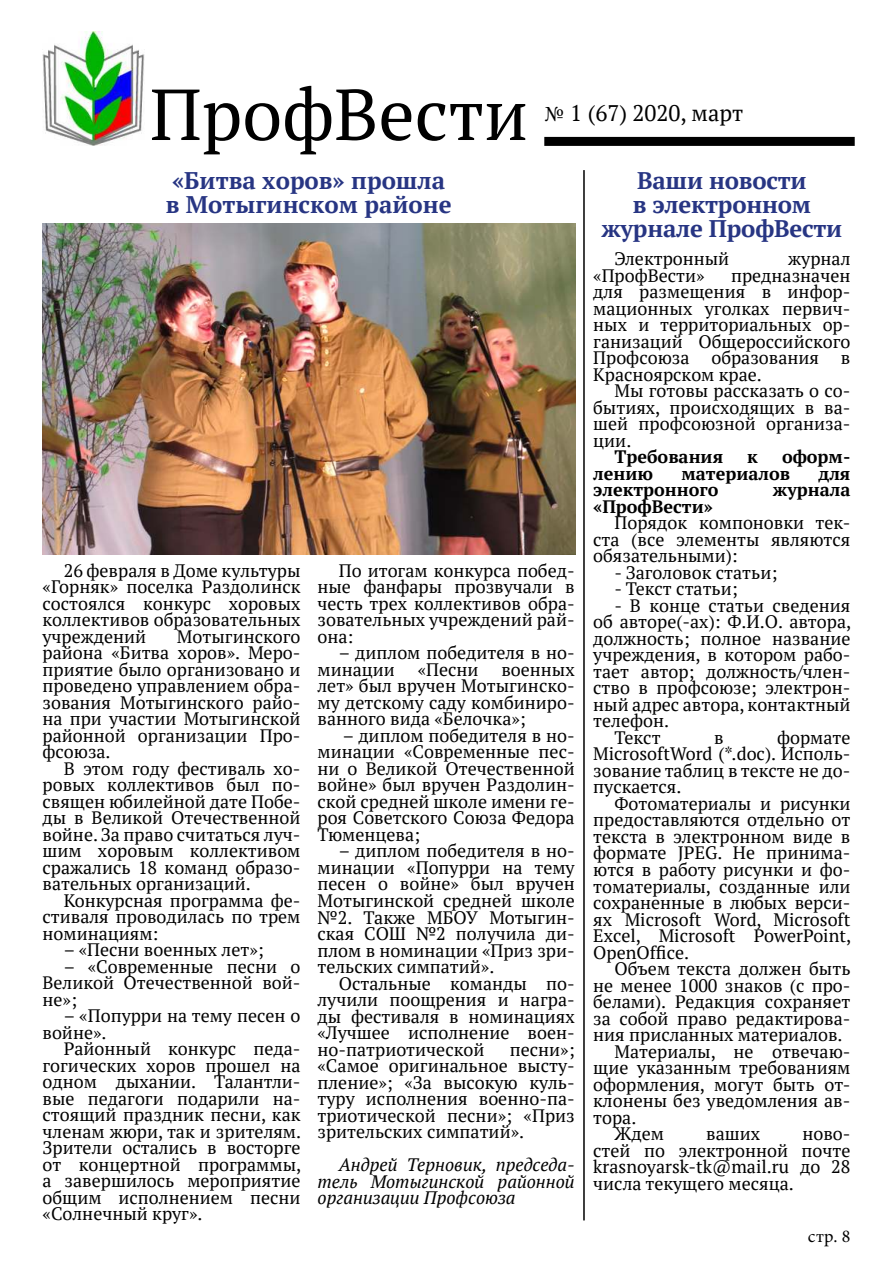
<style>
.page{position:relative;width:893px;height:1263px;background:#fff}
.page>*{position:absolute;margin:0;border:0;box-sizing:border-box;transform-origin:0 0}
.t1{font:72px "PT Serif";color:#000}
.t2{font:700 24px/24px "PT Serif";letter-spacing:-.01em;color:#273583}
.t3{font:22.5px "PT Serif";color:#000}
.t4{font:18px/16.5px "PT Serif";color:#000;text-align:justify}
.t5{font:italic 18px/16.5px "PT Serif";color:#000;text-align:justify}
.t6{font:700 18px "PT Serif";color:#000}
.t7{font:18px "Minion Pro";color:#000}
.s1{font-family:"Minion Pro"}
</style>
<div class="page">
<img style="left:43px;top:32px;width:102px;height:114px">
<div style="left:544px;top:137px;width:311px;height:9px;background:#000"></div>
<img style="left:43px;top:223px;width:532px;height:331px">
<hr style="left:583px;top:170px;width:2px;height:1050px;background:#000">
<h1 class="t1" style="left:150px;top:68px;width:380px">ПрофВести</h1>
<p class="t3" style="left:545px;top:99px;width:200px"><span class="s1">№</span> 1 (67) 2020, март</p>
<h2 class="t2" style="left:166px;top:168px;width:287px">«Битва хоров» прошла в Мотыгинском районе</h2>
<h2 class="t2" style="left:601px;top:168px;width:242px;text-align:center">Ваши новости<br>в электронном журнале ПрофВести</h2>
<p class="t4" style="left:43px;top:562px;width:259px;text-indent:21px">26 февраля в Доме культуры «Горняк» поселка Раздолинск состоялся конкурс хоровых коллективов образовательных учреждений</p>
<p class="t4" style="left:43px;top:628px;width:259px;text-indent:134px">Мотыгинского района «Битва хоров». Меро&shy;приятие было организовано и проведено управлением обра&shy;зования Мотыгинского райо&shy;на при участии Мотыгинской районной организации Про&shy;фсоюза.</p>
<p class="t4" style="left:43px;top:760px;width:259px;text-indent:21px">В этом году фестиваль хо&shy;ровых коллективов был по&shy;священ юбилейной дате Побе&shy;ды в Великой Отечественной войне. За право считаться луч&shy;шим хоровым коллективом сражались 18 команд образо&shy;вательных организаций.</p>
<p class="t4" style="left:43px;top:892px;width:259px;text-indent:21px">Конкурсная программа фе&shy;стиваля проводилась по трем номинациям:</p>
<p class="t4" style="left:64px;top:941px;width:202px">– «Песни военных лет»;</p>
<p class="t4" style="left:43px;top:958px;width:259px;text-indent:21px">– «Современные песни о Великой Отечественной вой&shy;не»;</p>
<p class="t4" style="left:43px;top:1007px;width:259px;text-indent:21px">– «Попурри на тему песен о войне».</p>
<p class="t4" style="left:43px;top:1040px;width:260px;text-indent:21px">Районный конкурс педа&shy;гогических хоров прошел на одном дыхании. Талантли&shy;вые педагоги подарили на&shy;стоящий праздник песни, как членам жюри, так и зрителям.<br>Зрители остались в восторге от концертной программы, а завершилось мероприятие общим исполнением песни «Солнечный круг».</p>
<p class="t4" style="left:317px;top:562px;width:259px;text-indent:21px">По итогам конкурса побед&shy;ные фанфары прозвучали в честь трех коллективов обра&shy;зовательных учреждений рай&shy;она:</p>
<p class="t4" style="left:317px;top:644px;width:259px;text-indent:21px">– диплом победителя в но&shy;минации</p>
<p class="t4" style="left:418px;top:661px;width:62px">«Песни</p>
<p class="t4" style="left:317px;top:661px;width:259px;text-indent:184px">военных лет» был вручен Мотыгинско&shy;му детскому саду комбиниро&shy;ванного вида «Белочка»;</p>
<p class="t4" style="left:317px;top:727px;width:259px;text-indent:25px">– диплом победителя в но&shy;минации «Современные пес&shy;ни о Великой Отечественной войне» был вручен Раздолин&shy;ской средней школе имени ге&shy;роя Советского Союза Федора Тюменцева;</p>
<p class="t4" style="left:317px;top:843px;width:259px;text-indent:21px">– диплом победителя в но&shy;минации «Попурри на тему песен о войне» был вручен Мотыгинской средней школе №2. Также МБОУ Мотыгин&shy;ская СОШ №2 получила ди&shy;плом в номинации «Приз зри&shy;тельских симпатий».</p>
<p class="t4" style="left:317px;top:975px;width:259px;text-indent:21px">Остальные команды по&shy;лучили поощрения и награ&shy;ды фестиваля в номинациях «Лучшее исполнение воен&shy;но-патриотической</p>
<p class="t4" style="left:317px;top:1041px;width:259px;text-indent:192px">песни»; «Самое оригинальное высту&shy;пление»; «За высокую куль&shy;туру исполнения военно-па&shy;триотической песни»; «Приз зрительских симпатий».</p>
<p class="t5" style="left:317px;top:1156px;width:259px;text-indent:21px">Андрей Терновик, председа&shy;тель Мотыгинской районной организации Профсоюза</p>
<p class="t4" style="left:614px;top:250px;width:116px">Электронный</p>
<p class="t4" style="left:788px;top:250px;width:64px">журнал</p>
<p class="t4" style="left:593px;top:267px;width:113px">«ПрофВести»</p>
<p class="t4" style="left:593px;top:267px;width:259px;text-indent:138px">предназначен для размещения в инфор&shy;мационных уголках первич&shy;ных и территориальных ор&shy;ганизаций Общероссийского Профсоюза образования в Красноярском крае.</p>
<p class="t4" style="left:593px;top:382px;width:259px;text-indent:21px">Мы готовы рассказать о со&shy;бытиях, происходящих в ва&shy;шей профсоюзной организа&shy;ции.</p>
<p class="t6" style="left:614px;top:445px;width:110px">Требования</p>
<p class="t6" style="left:747px;top:445px;width:12px">к</p>
<p class="t6" style="left:782px;top:445px;width:70px">оформ-</p>
<p class="t6" style="left:593px;top:462px;width:61px">лению</p>
<p class="t6" style="left:681px;top:462px;width:110px">материалов</p>
<p class="t6" style="left:818px;top:462px;width:34px">для</p>
<p class="t6" style="left:593px;top:478px;width:127px">электронного</p>
<p class="t6" style="left:773px;top:478px;width:79px">журнала</p>
<p class="t6" style="left:593px;top:495px;width:121px">«ПрофВести»</p>
<p class="t4" style="left:593px;top:514px;width:259px;text-indent:21px">Порядок компоновки тек&shy;ста (все элементы являются обязательными):</p>
<p class="t4" style="left:614px;top:564px;width:164px">- Заголовок статьи;</p>
<p class="t4" style="left:614px;top:580px;width:125px">- Текст статьи;</p>
<p class="t4" style="left:614px;top:597px;width:237px">- В конце статьи сведения</p>
<p class="t4" style="left:593px;top:613px;width:259px">об авторе(-ах): Ф.И.О. автора,</p>
<p class="t4" style="left:593px;top:630px;width:259px">должность; полное название</p>
<p class="t4" style="left:593px;top:646px;width:259px">учреждения, в котором рабо-</p>
<p class="t4" style="left:593px;top:663px;width:259px">тает автор; должность/член-</p>
<p class="t4" style="left:593px;top:680px;width:259px">ство в профсоюзе; электрон-</p>
<p class="t4" style="left:593px;top:696px;width:259px">ный адрес автора, контактный</p>
<p class="t4" style="left:593px;top:713px;width:77px">телефон.</p>
<p class="t4" style="left:614px;top:729px;width:48px">Текст</p>
<p class="t4" style="left:714px;top:729px;width:11px">в</p>
<p class="t4" style="left:593px;top:729px;width:259px;text-indent:184px">формате MicrosoftWord (*.doc). Исполь&shy;зование таблиц в тексте не до&shy;пускается.</p>
<p class="t4" style="left:593px;top:795px;width:259px;text-indent:21px">Фотоматериалы и рисунки предоставляются отдельно от текста в электронном виде в формате JPEG. Не принима&shy;ются в работу рисунки и фо&shy;томатериалы, созданные или сохраненные в любых верси&shy;ях Miсrosoft Word, Microsoft Excel, Microsoft PowerPoint, OpenOffice.</p>
<p class="t4" style="left:614px;top:960px;width:237px">Объем текста должен быть</p>
<p class="t4" style="left:593px;top:977px;width:259px">не менее 1000 знаков (с про-</p>
<p class="t4" style="left:593px;top:993px;width:259px">белами). Редакция сохраняет</p>
<p class="t4" style="left:593px;top:1010px;width:259px">за собой право редактирова-</p>
<p class="t4" style="left:593px;top:1026px;width:251px">ния присланных материалов.</p>
<p class="t4" style="left:614px;top:1043px;width:237px">Материалы, не отвечаю-</p>
<p class="t4" style="left:593px;top:1059px;width:259px">щие указанным требованиям</p>
<p class="t4" style="left:593px;top:1076px;width:259px">оформления, могут быть от-</p>
<p class="t4" style="left:593px;top:1092px;width:259px">клонены без уведомления ав-</p>
<p class="t4" style="left:593px;top:1109px;width:45px">тора.</p>
<p class="t4" style="left:614px;top:1125px;width:51px">Ждем</p>
<p class="t4" style="left:706px;top:1125px;width:55px">ваших</p>
<p class="t4" style="left:593px;top:1125px;width:259px;text-indent:209px">ново&shy;стей по электронной почте krasnoyarsk-tk@mail.ru до 28 числа текущего месяца.</p>
<p class="t7" style="left:808px;top:1229px;width:44px">стр. 8</p>
</div>
